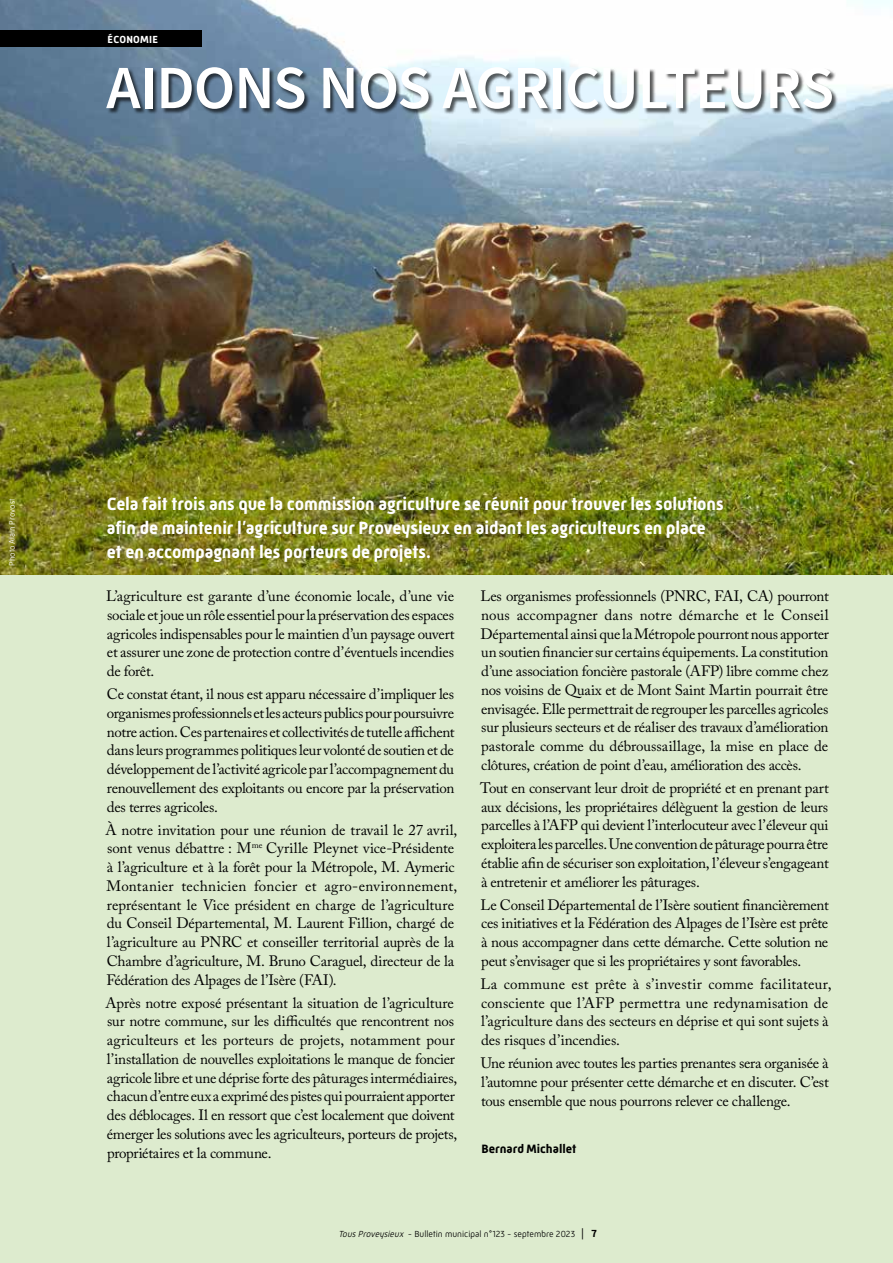
<style>
.page{position:relative;width:893px;height:1263px;background:#ddebce}
.page>*{position:absolute;margin:0;border:0;box-sizing:border-box;transform-origin:0 0}
.t1{font:600 61.5px "Source Sans 3";letter-spacing:-.02em;color:#fff}
.t2{font:700 18px/24px "Mic 32 New";letter-spacing:-.005em;color:#fff}
.t3{font:15px/18.8px "Adobe Caslon Pro";letter-spacing:-.01em;color:#000;text-align:justify}
.t4{font:15px/18.8px "Adobe Caslon Pro";letter-spacing:.01em;color:#000}
.t5{font:700 12.3px "Mic 32 New";color:#000}
.t6{font:700 10.5px "Mic 32 New";letter-spacing:.02em;color:#fff}
.t7{font:300 9px "Mic 32 New";color:#000}
.t8{font:300 8.25px "Mic 32 New";letter-spacing:.005em;color:#fff}
.s1{font-style:italic}
.s2{font-size:12px}
.s3{font-weight:700;font-size:10.5px}
</style>
<div class="page">
<img style="left:0;top:0;width:893px;height:574px">
<div style="left:107px;top:68px;width:731px;height:47px;background:#000;opacity:.65"></div>
<div style="left:0;top:30px;width:201px;height:17px;background:#000"></div>
<p class="t6" style="left:108px;top:33px;width:52px">ÉCONOMIE</p>
<h1 class="t1" style="left:106px;top:48px;width:729px">AIDONS NOS AGRICULTEURS</h1>
<p class="t8" style="left:7px;top:566px;width:69px;rotate:-90deg">Photo Alain Provost</p>
<p class="t2" style="left:107px;top:491px;width:618px">Cela fait trois ans que la commission agriculture se réunit pour trouver les solutions afin de maintenir l’agriculture sur Proveysieux en aidant les agriculteurs en place et en accompagnant les porteurs de projets.</p>
<p class="t3" style="left:106px;top:586px;width:350px">L’agriculture est garante d’une économie locale, d’une vie sociale et joue un rôle essentiel pour la préservation des espaces agricoles indispensables pour le maintien d’un paysage ouvert et assurer une zone de protection contre d’éventuels incendies de forêt.</p>
<p class="t3" style="left:107px;top:684px;width:349px">Ce constat étant, il nous est apparu nécessaire d’impliquer les organismes professionnels et les acteurs publics pour poursuivre notre action. Ces partenaires et collectivités de tutelle affichent dans leurs programmes politiques leur volonté de soutien et de développement de l’activité agricole par l’accompagnement du renouvellement des exploitants ou encore par la préservation des terres agricoles.</p>
<p class="t3" style="left:105px;top:820px;width:353px;text-align:left">À notre invitation pour une réunion de travail le 27 avril, sont venus débattre : M<sup>me</sup> Cyrille Pleynet vice-Présidente à l’agriculture et à la forêt pour la Métropole, M. Aymeric Montanier technicien foncier et agro-environnement, représentant le Vice président en charge de l’agriculture du Conseil Départemental, M. Laurent Fillion, chargé de l’agriculture au PNRC et conseiller territorial auprès de la Chambre d’agriculture, M. Bruno Caraguel, directeur de la Fédération des Alpages de l’Isère (FAI).</p>
<p class="t3" style="left:105px;top:993px;width:353px;text-align:left">Après notre exposé présentant la situation de l’agriculture sur notre commune, sur les difficultés que rencontrent nos agriculteurs et les porteurs de projets, notamment pour l’installation de nouvelles exploitations le manque de foncier agricole libre et une déprise forte des pâturages intermédiaires, chacun d’entre eux a exprimé des pistes qui pourraient apporter des déblocages. Il en ressort que c’est localement que doivent émerger les solutions avec les agriculteurs, porteurs de projets, propriétaires et la commune.</p>
<p class="t3" style="left:480px;top:586px;width:350px">Les organismes professionnels (PNRC, FAI, CA) pourront nous accompagner dans notre démarche et le Conseil Départemental ainsi que la Métropole pourront nous apporter un soutien financier sur certains équipements. La constitution d’une association foncière pastorale (AFP) libre comme chez nos voisins de Quaix et de Mont Saint Martin pourrait être envisagée. Elle permettrait de regrouper les parcelles agricoles sur plusieurs secteurs et de réaliser des travaux d’amélioration pastorale comme du débroussaillage, la mise en place de clôtures, création de point d’eau, amélioration des accès.</p>
<p class="t3" style="left:480px;top:778px;width:350px">Tout en conservant leur droit de propriété et en prenant part aux décisions, les propriétaires délèguent la gestion de leurs parcelles à l’AFP qui devient l’interlocuteur avec l’éleveur qui exploitera les parcelles. Une convention de pâturage pourra être établie afin de sécuriser son exploitation, l’éleveur s’engageant à entretenir et améliorer les pâturages.</p>
<p class="t3" style="left:480px;top:895px;width:350px">Le Conseil Départemental de l’Isère soutient financièrement ces initiatives et la Fédération des Alpages de l’Isère est prête à nous accompagner dans cette démarche. Cette solution ne peut s’envisager que si les propriétaires y sont favorables.</p>
<p class="t4" style="left:480px;top:974px;width:353px">La commune est prête à s’investir comme facilitateur, consciente que l’AFP permettra une redynamisation de l’agriculture dans des secteurs en déprise et qui sont sujets à des risques d’incendies.</p>
<p class="t3" style="left:481px;top:1053px;width:350px">Une réunion avec toutes les parties prenantes sera organisée à l’automne pour présenter cette démarche et en discuter. C’est tous ensemble que nous pourrons relever ce challenge.</p>
<p class="t5" style="left:481px;top:1141px;width:96px">Bernard Michallet</p>
<p class="t7" style="left:339px;top:1229px;width:260px"><span class="s1">TousProveysieux</span> - Bulletin municipal n°123 - septembre 2023 <span class="s2">|</span> <span class="s3">7</span></p>
</div>
